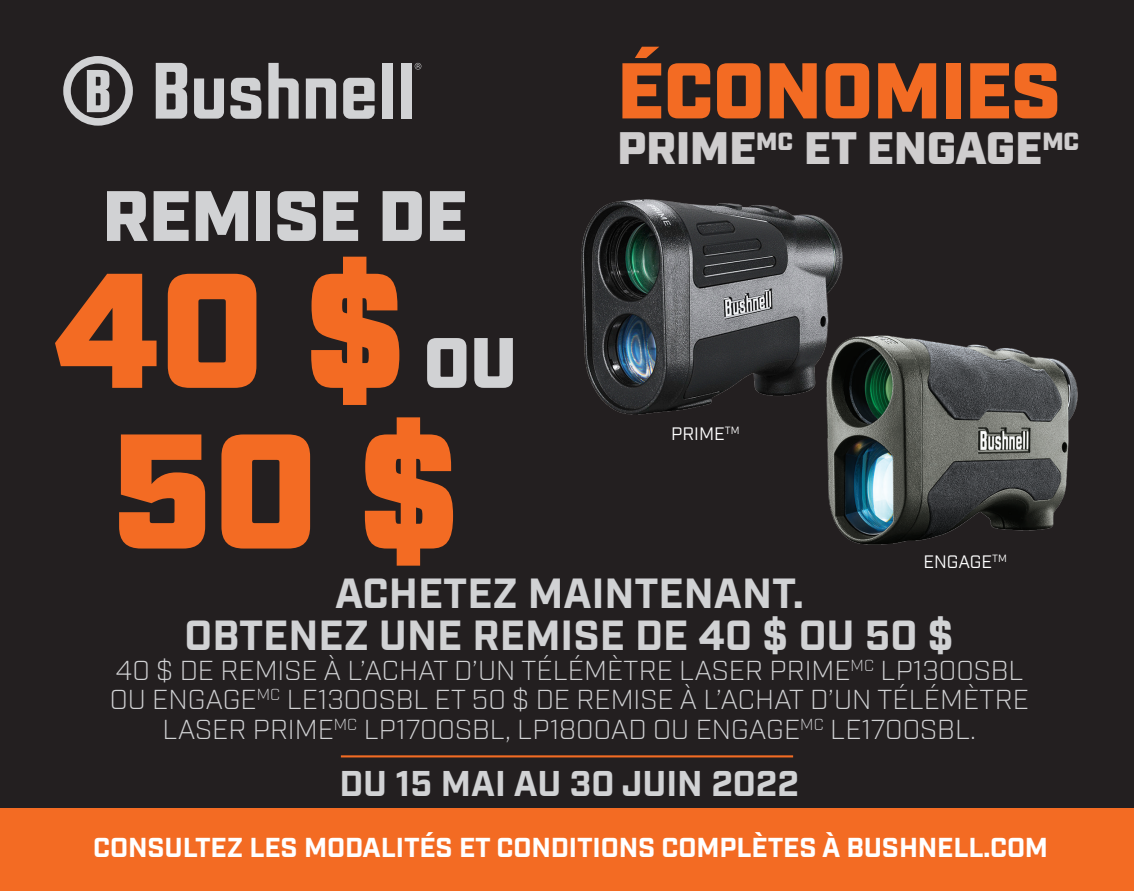
<style>
.page{position:relative;width:1134px;height:891px;background:#231f20}
.page>*{position:absolute;margin:0;border:0;box-sizing:border-box;transform-origin:0 0}
.t1{font:900 162.9px "Industry";color:#f36b23}
.t2{font:900 78.75px "Industry";color:#f36b23}
.t3{font:900 71.1px "Industry";color:#d1d2d4}
.t4{font:900 45.45px "Industry";color:#cfcdce}
.t5{font:700 42.07px/42.1px "Industry";color:#d1d2d4;text-align:center}
.t6{font:700 35.77px "Industry";color:#d1d2d4}
.t7{font:300 27.45px/29.5px "Industry";color:#d1d2d4;text-align:center}
.t8{font:700 27.45px "Industry";letter-spacing:-.005em;color:#fff}
.t9{font:18px "Industry";color:#fff}
</style>
<div class="page">
<svg style="left:230px;top:78px;width:31px;height:41px"></svg>
<svg style="left:343px;top:78px;width:32px;height:41px"></svg>
<div style="left:383px;top:63px;width:10px;height:56px;background:#d1d2d4"></div>
<div style="left:401px;top:63px;width:11px;height:56px;background:#d1d2d4"></div>
<svg style="left:194px;top:78px;width:30px;height:41px"></svg>
<svg style="left:156px;top:63px;width:31px;height:56px;background:#b2b2b4"></svg>
<svg style="left:415px;top:63px;width:6px;height:7px"></svg>
<svg style="left:268px;top:63px;width:31px;height:56px"></svg>
<svg style="left:306px;top:78px;width:30px;height:41px"></svg>
<svg style="left:63px;top:56px;width:70px;height:70px"></svg>
<div style="left:0;top:808px;width:1134px;height:83px;background:#f36b23"></div>
<hr style="left:341px;top:755px;width:452px;height:2px;background:#f36b23">
<img style="left:827px;top:335px;width:251px;height:210px">
<img style="left:581px;top:199px;width:265px;height:242px">
<p class="t3" style="left:103px;top:173px;width:367px">REMISE DE</p>
<p class="t1" style="left:53px;top:233px;width:354px">40 $</p>
<p class="t3" style="left:423px;top:320px;width:95px">OU</p>
<p class="t1" style="left:111px;top:394px;width:351px">50 $</p>
<p class="t2" style="left:618px;top:44px;width:444px">ÉCONOMIES</p>
<p class="t4" style="left:618px;top:121px;width:463px">PRIME<sup>MC</sup> ET ENGAGE<sup>MC</sup></p>
<p class="t9" style="left:671px;top:423px;width:70px">PRIME<sup>TM</sup></p>
<p class="t9" style="left:923px;top:551px;width:85px">ENGAGE<sup>TM</sup></p>
<p class="t5" style="left:185px;top:575px;width:771px">ACHETEZ MAINTENANT.<br>OBTENEZ UNE REMISE DE 40 $ OU 50 $</p>
<p class="t7" style="left:110px;top:656px;width:921px">40 $ DE REMISE À L’ACHAT D’UN TÉLÉMÈTRE LASER PRIME<sup>MC</sup> LP1300SBL<br>OU ENGAGE<sup>MC</sup> LE1300SBL ET 50 $ DE REMISE À L’ACHAT D’UN TÉLÉMÈTRE<br>LASER PRIME<sup>MC</sup> LP1700SBL, LP1800AD OU ENGAGE<sup>MC</sup> LE1700SBL.</p>
<p class="t6" style="left:339px;top:762px;width:461px">DU 15 MAI AU 30 JUIN 2022</p>
<p class="t8" style="left:93px;top:831px;width:956px">CONSULTEZ LES MODALITÉS ET CONDITIONS COMPLÈTES À BUSHNELL.COM</p>
</div>
